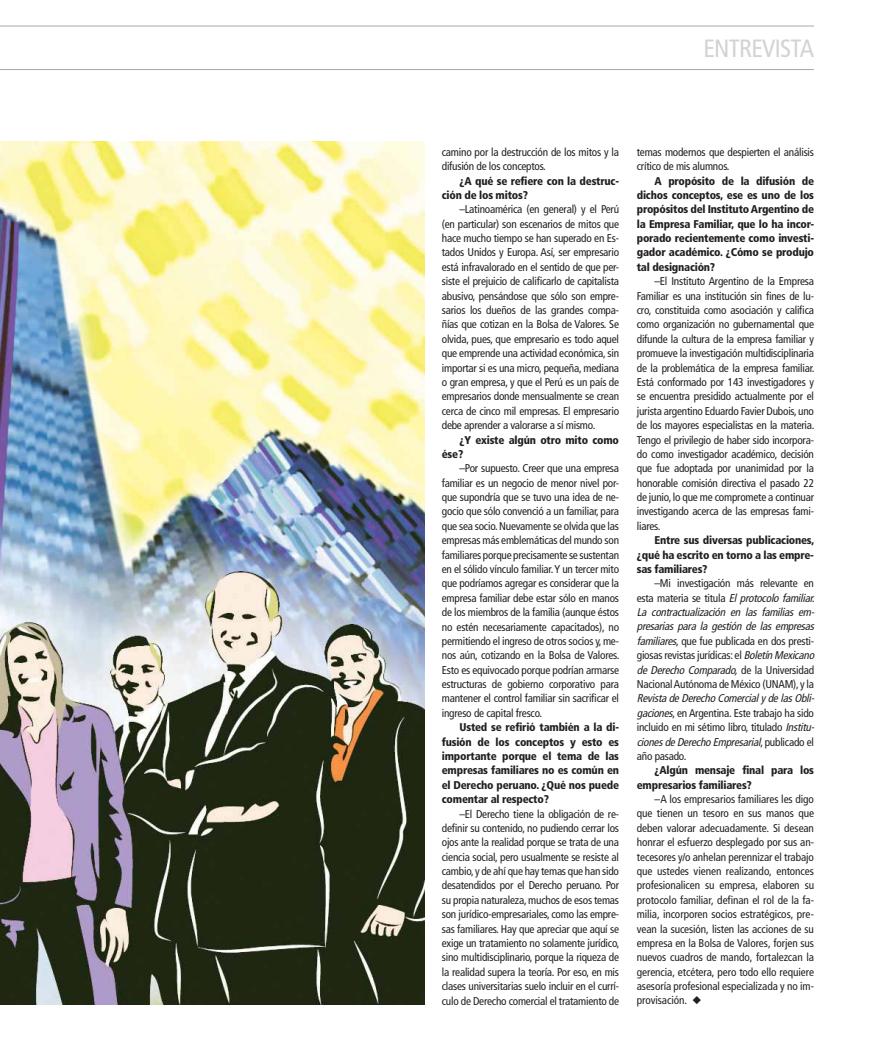
<style>
.page{position:relative;width:881px;height:1062px;background:#fff}
.page>*{position:absolute;margin:0;border:0;box-sizing:border-box;transform-origin:0 0}
.t1{font:condensed 25px "Frutiger LT Std";letter-spacing:-.03em;color:#d1d3d4}
.t2{font:condensed 11.25px/14.4px "Frutiger LT Std";letter-spacing:-.02em;color:#231f20;text-align:justify}
.t3{font:900 condensed 11.25px/14.4px "Frutiger LT Std";letter-spacing:-.02em;color:#231f20}
.s1{font-style:italic}
</style>
<div class="page">
<hr style="left:0;top:69px;width:813px;height:1px;background:#a7a9ac">
<hr style="left:0;top:26px;width:814px;height:1px;background:#a7a9ac">
<img style="left:0;top:141px;width:424px;height:863px">
<h1 class="t1" style="left:703px;top:36px;width:112px">ENTREVISTA</h1>
<p class="t2" style="left:442px;top:145px;width:179px">camino por la destrucción de los mitos y la difusión de los conceptos.</p>
<p class="t3" style="left:442px;top:174px;width:179px;text-indent:18px">¿A qué se refiere con la destruc&shy;ción de los mitos?</p>
<p class="t2" style="left:442px;top:203px;width:179px;text-indent:18px">–Latinoamérica (en general) y el Perú (en particular) son escenarios de mitos que hace mucho tiempo se han superado en Es&shy;tados Unidos y Europa. Así, ser empresario está infravalorado en el sentido de que per&shy;siste el prejuicio de calificarlo de capitalista abusivo, pensándose que sólo son empre&shy;sarios los dueños de las grandes compa&shy;ñías que cotizan en la Bolsa de Valores. Se olvida, pues, que empresario es todo aquel que emprende una actividad económica, sin importar si es una micro, pequeña, mediana o gran empresa, y que el Perú es un país de empresarios donde mensualmente se crean cerca de cinco mil empresas. El empresario debe aprender a valorarse a sí mismo.</p>
<p class="t3" style="left:442px;top:433px;width:179px;text-indent:18px">¿Y existe algún otro mito como ése?</p>
<p class="t2" style="left:442px;top:462px;width:179px;text-indent:18px">–Por supuesto. Creer que una empresa familiar es un negocio de menor nivel por&shy;que supondría que se tuvo una idea de ne&shy;gocio que sólo convenció a un familiar, para que sea socio. Nuevamente se olvida que las empresas más emblemáticas del mundo son familiares porque precisamente se sustentan en el sólido vínculo familiar. Y un tercer mito que podríamos agregar es considerar que la empresa familiar debe estar sólo en manos de los miembros de la familia (aunque éstos no estén necesariamente capacitados), no permitiendo el ingreso de otros socios y, me&shy;nos aún, cotizando en la Bolsa de Valores.<br>Esto es equivocado porque podrían armarse estructuras de gobierno corporativo para mantener el control familiar sin sacrificar el ingreso de capital fresco.</p>
<p class="t3" style="left:442px;top:720px;width:179px;text-align:justify;text-indent:18px">Usted se refirió también a la di&shy;fusión de los conceptos y esto es importante porque el tema de las empresas familiares no es común en el Derecho peruano. ¿Qué nos puede comentar al respecto?</p>
<p class="t2" style="left:442px;top:807px;width:179px;text-indent:18px">–El Derecho tiene la obligación de re&shy;definir su contenido, no pudiendo cerrar los ojos ante la realidad porque se trata de una ciencia social, pero usualmente se resiste al cambio, y de ahí que hay temas que han sido desatendidos por el Derecho peruano. Por su propia naturaleza, muchos de esos temas son jurídico-empresariales, como las empre&shy;sas familiares. Hay que apreciar que aquí se exige un tratamiento no solamente jurídico, sino multidisciplinario, porque la riqueza de la realidad supera la teoría. Por eso, en mis clases universitarias suelo incluir en el currí&shy;culo de Derecho comercial el tratamiento de</p>
<p class="t2" style="left:636px;top:145px;width:179px">temas modernos que despierten el análisis crítico de mis alumnos.</p>
<p class="t3" style="left:636px;top:174px;width:179px;text-align:justify;text-indent:18px">A propósito de la difusión de dichos conceptos, ese es uno de los propósitos del Instituto Argentino de la Empresa Familiar, que lo ha incor&shy;porado recientemente como investi&shy;gador académico. ¿Cómo se produjo tal designación?</p>
<p class="t2" style="left:636px;top:275px;width:179px;text-indent:18px">–El Instituto Argentino de la Empresa Familiar es una institución sin fines de lu&shy;cro, constituida como asociación y califica como organización no gubernamental que difunde la cultura de la empresa familiar y promueve la investigación multidisciplinaria de la problemática de la empresa familiar.<br>Está conformado por 143 investigadores y se encuentra presidido actualmente por el jurista argentino Eduardo Favier Dubois, uno de los mayores especialistas en la materia.<br>Tengo el privilegio de haber sido incorpora&shy;do como investigador académico, decisión que fue adoptada por unanimidad por la honorable comisión directiva el pasado 22 de junio, lo que me compromete a continuar investigando acerca de las empresas fami&shy;liares.</p>
<p class="t3" style="left:636px;top:533px;width:179px;text-align:justify;text-indent:18px">Entre sus diversas publicaciones, ¿qué ha escrito en torno a las empre&shy;sas familiares?</p>
<p class="t2" style="left:636px;top:577px;width:182px;text-align:left;text-indent:18px">–Mi investigación más relevante en esta materia se titula <span class="s1">El protocolo familiar.<br>La contractualización en las familias em&shy;presarias para la gestión de las empresas familiares</span>, que fue publicada en dos presti&shy;giosas revistas jurídicas: el <span class="s1">BoletínMexicano de Derecho Comparado,</span> d e l a U n i v e r s i d a d Nacional Autónoma de México (UNAM), y la</p>
<p class="t2" style="left:636px;top:691px;width:181px;text-align:left"><span class="s1">RevistadeDerechoComercialy delasObli&shy;gaciones</span>, en Argentina. Este trabajo ha sido incluido en mi sétimo libro, titulado <span class="s1">Institu&shy;cionesdeDerechoEmpresarial</span>, p u b l i c a d o e l año pasado.</p>
<p class="t3" style="left:636px;top:763px;width:179px;text-indent:18px">¿Algún mensaje final para los empresarios familiares?</p>
<p class="t2" style="left:636px;top:792px;width:179px;text-indent:18px">–A los empresarios familiares les digo que tienen un tesoro en sus manos que deben valorar adecuadamente. Si desean honrar el esfuerzo desplegado por sus an&shy;tecesores y/o anhelan perennizar el trabajo que ustedes vienen realizando, entonces profesionalicen su empresa, elaboren su protocolo familiar, definan el rol de la fa&shy;milia, incorporen socios estratégicos, pre&shy;vean la sucesión, listen las acciones de su empresa en la Bolsa de Valores, forjen sus nuevos cuadros de mando, fortalezcan la gerencia, etcétera, pero todo ello requiere asesoría profesional especializada y no im&shy;provisación. ◆</p>
</div>
